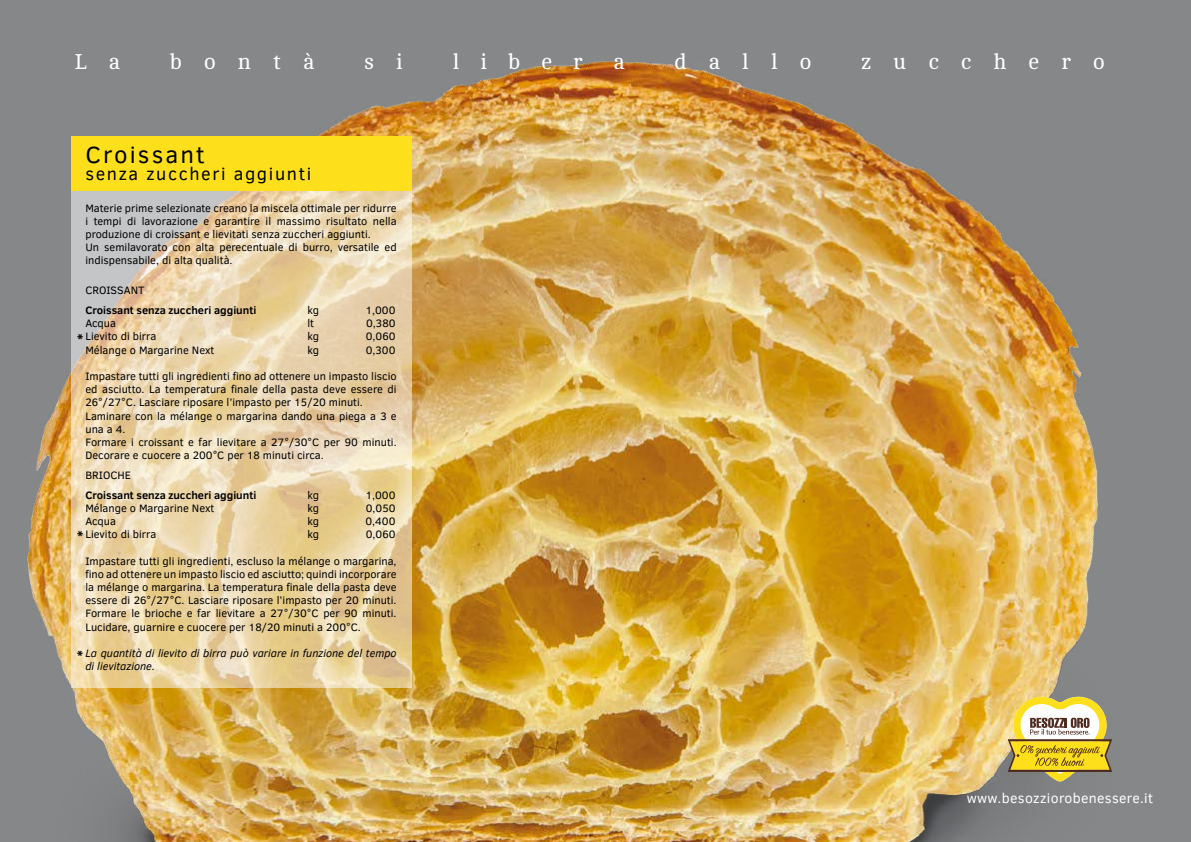
<style>
.page{position:relative;width:1191px;height:842px;background:#fff}
.page>*{position:absolute;margin:0;border:0;box-sizing:border-box;transform-origin:0 0}
.t1{font:24px "Clear Sans";letter-spacing:.09em;color:#000}
.t2{font:22px "Cambo";letter-spacing:1.005em;color:#fff}
.t3{font:18px "Clear Sans";letter-spacing:.09em;color:#000}
.t4{font:14px "Clear Sans";letter-spacing:.025em;color:#fff}
.t5{font:700 13px "Univers LT Std";color:#000}
.t6{font:11px/13.2px "Clear Sans";color:#000}
.t7{font:italic 11px/13.2px "Clear Sans";color:#000}
.t8{font:700 11px "Clear Sans";color:#000}
</style>
<div class="page">
<img style="left:0;top:0;width:1191px;height:842px">
<svg style="left:71px;top:190px;width:340px;height:497px;background:#e8d3ab"></svg>
<div style="left:71px;top:136px;width:340px;height:54px;background:#fddf1c"></div>
<svg style="left:1007px;top:697px;width:105px;height:84px"></svg>
<h2 class="t2" style="left:74px;top:50px;width:47px">L a</h2>
<h2 class="t2" style="left:170px;top:50px;width:146px">bontà</h2>
<h2 class="t2" style="left:364px;top:50px;width:40px">s i</h2>
<h2 class="t2" style="left:453px;top:50px;width:132px">liber</h2>
<h2 class="t2" style="left:613px;top:50px;width:13px">a</h2>
<h2 class="t2" style="left:674px;top:50px;width:138px">dallo</h2>
<h2 class="t2" style="left:861px;top:50px;width:245px">zucchero</h2>
<h1 class="t1" style="left:85px;top:139px;width:121px">Croissant</h1>
<h3 class="t3" style="left:85px;top:162px;width:227px">senza zuccheri aggiunti</h3>
<p class="t6" style="left:85px;top:201px;width:313px">Materie prime selezionate creano la miscela ottimale per ridurre i tempi di lavorazione e garantire il massimo risultato nella produzione di croissant e lievitati senza zuccheri aggiunti.<br>Un semilavorato con alta perecentuale di burro, versatile ed indispensabile, di alta qualità.</p>
<p class="t6" style="left:85px;top:284px;width:61px">CROISSANT</p>
<p class="t8" style="left:85px;top:302px;width:172px">Croissant senza zuccheri aggiunti</p>
<p class="t6" style="left:307px;top:304px;width:13px">kg</p>
<p class="t6" style="left:365px;top:304px;width:32px">1,000</p>
<p class="t6" style="left:85px;top:317px;width:32px">Acqua</p>
<p class="t6" style="left:307px;top:317px;width:8px">lt</p>
<p class="t6" style="left:366px;top:317px;width:31px">0,380</p>
<p class="t6" style="left:85px;top:330px;width:72px">Lievito di birra</p>
<p class="t6" style="left:307px;top:330px;width:13px">kg</p>
<p class="t6" style="left:366px;top:330px;width:31px">0,060</p>
<p class="t6" style="left:85px;top:343px;width:131px">Mélange o Margarine Next</p>
<p class="t6" style="left:307px;top:343px;width:13px">kg</p>
<p class="t6" style="left:366px;top:343px;width:31px">0,300</p>
<p class="t6" style="left:85px;top:370px;width:313px">Impastare tutti gli ingredienti fino ad ottenere un impasto liscio ed asciutto. La temperatura finale della pasta deve essere di 26°/27°C. Lasciare riposare l’impasto per 15/20 minuti.<br>Laminare con la mélange o margarina dando una piega a 3 e una a 4.<br>Formare i croissant e far lievitare a 27°/30°C per 90 minuti.<br>Decorare e cuocere a 200°C per 18 minuti circa.</p>
<p class="t6" style="left:85px;top:468px;width:47px">BRIOCHE</p>
<p class="t8" style="left:85px;top:487px;width:172px">Croissant senza zuccheri aggiunti</p>
<p class="t6" style="left:307px;top:488px;width:13px">kg</p>
<p class="t6" style="left:365px;top:488px;width:32px">1,000</p>
<p class="t6" style="left:85px;top:501px;width:131px">Mélange o Margarine Next</p>
<p class="t6" style="left:307px;top:501px;width:13px">kg</p>
<p class="t6" style="left:366px;top:501px;width:31px">0,050</p>
<p class="t6" style="left:85px;top:515px;width:32px">Acqua</p>
<p class="t6" style="left:307px;top:515px;width:13px">kg</p>
<p class="t6" style="left:365px;top:515px;width:32px">0,400</p>
<p class="t6" style="left:85px;top:528px;width:72px">Lievito di birra</p>
<p class="t6" style="left:307px;top:528px;width:13px">kg</p>
<p class="t6" style="left:366px;top:528px;width:31px">0,060</p>
<p class="t6" style="left:85px;top:554px;width:313px;text-align:justify">Impastare tutti gli ingredienti, escluso la mélange o margarina, fino ad ottenere un impasto liscio ed asciutto; quindi incorporare la mélange o margarina. La temperatura finale della pasta deve essere di 26°/27°C. Lasciare riposare l’impasto per 20 minuti.<br>Formare le brioche e far lievitare a 27°/30°C per 90 minuti.<br>Lucidare, guarnire e cuocere per 18/20 minuti a 200°C.</p>
<p class="t7" style="left:85px;top:646px;width:313px">La quantità di lievito di birra può variare in funzione del tempo di lievitazione.</p>
<p class="t5" style="left:84px;top:342px;width:9px;rotate:-180deg">*</p>
<p class="t5" style="left:84px;top:539px;width:9px;rotate:-180deg">*</p>
<p class="t5" style="left:77px;top:648px;width:9px">*</p>
<p class="t4" style="left:966px;top:788px;width:188px">www.besozziorobenessere.it</p>
</div>
